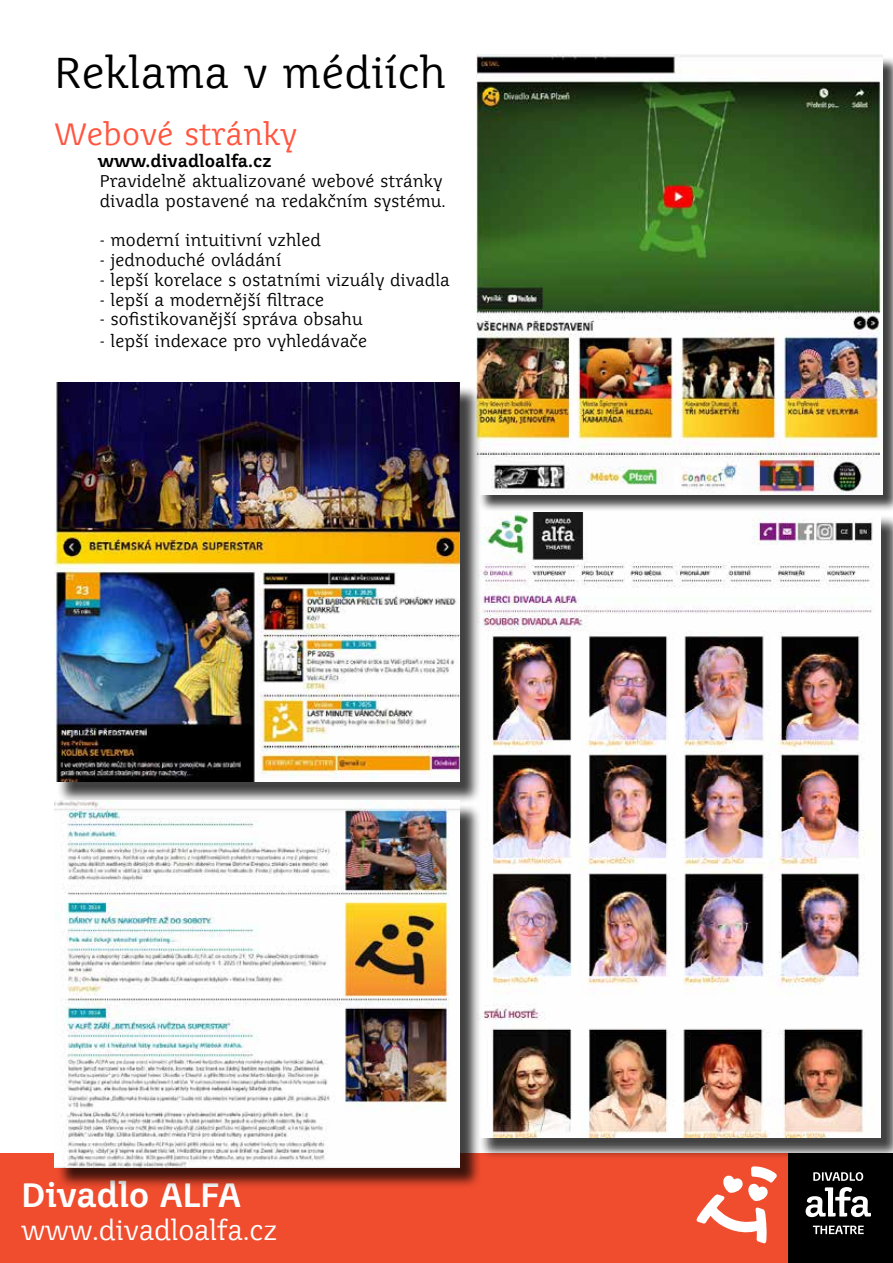
<style>
.page{position:relative;width:893px;height:1263px;background:#fff}
.page>*{position:absolute;margin:0;border:0;box-sizing:border-box;transform-origin:0 0}
.t1{font:42px "Juvenis Book CE";color:#000}
.t2{font:700 32.85px "Juvenis Book CE";letter-spacing:-.01em;color:#fff}
.t3{font:30px "Juvenis Book CE";color:#ff5640}
.t4{font:26.85px "Juvenis Book CE";letter-spacing:-.01em;color:#fff}
.t5{font:16.5px/19.8px "Juvenis Book CE";color:#000}
.t6{font:700 16.5px "Juvenis Book CE";color:#000}
</style>
<div class="page">
<div style="left:0;top:1153px;width:788px;height:110px;background:#f04c2e"></div>
<div style="left:788px;top:1153px;width:105px;height:110px;background:#000"></div>
<svg style="left:813px;top:1172px;width:50px;height:9px"></svg>
<svg style="left:813px;top:1225px;width:51px;height:9px"></svg>
<svg style="left:806px;top:1187px;width:65px;height:30px"></svg>
<svg style="left:696px;top:1166px;width:81px;height:77px"></svg>
<div style="left:478px;top:56px;width:415px;height:457px;background:#000;opacity:.75"></div>
<img style="left:476px;top:54px;width:406px;height:440px">
<div style="left:479px;top:515px;width:414px;height:644px;background:#000;opacity:.75"></div>
<img style="left:482px;top:512px;width:398px;height:625px">
<div style="left:56px;top:385px;width:426px;height:419px;background:#000;opacity:.75"></div>
<img style="left:54px;top:383px;width:406px;height:399px">
<div style="left:56px;top:803px;width:426px;height:386px;background:#000;opacity:.75"></div>
<img style="left:54px;top:800px;width:406px;height:367px">
<h1 class="t1" style="left:54px;top:46px;width:393px">Reklama v médiích</h1>
<h3 class="t3" style="left:54px;top:116px;width:244px">Webové stránky</h3>
<p class="t6" style="left:98px;top:151px;width:175px">www.divadloalfa.cz</p>
<p class="t5" style="left:100px;top:171px;width:348px">Pravidelně aktualizované webové stránky divadla postavené na redakčním systému.</p>
<p class="t5" style="left:100px;top:231px;width:223px">- moderní intuitivní vzhled</p>
<p class="t5" style="left:100px;top:250px;width:183px">- jednoduché ovládání</p>
<p class="t5" style="left:100px;top:270px;width:352px">- lepší korelace s ostatními vizuály divadla</p>
<p class="t5" style="left:100px;top:290px;width:226px">- lepší a modernější filtrace</p>
<p class="t5" style="left:100px;top:310px;width:264px">- sofistikovanější správa obsahu</p>
<p class="t5" style="left:100px;top:331px;width:269px">- lepší indexace pro vyhledávače</p>
<h2 class="t2" style="left:21px;top:1175px;width:221px">Divadlo ALFA</h2>
<h3 class="t4" style="left:21px;top:1213px;width:258px">www.divadloalfa.cz</h3>
</div>
